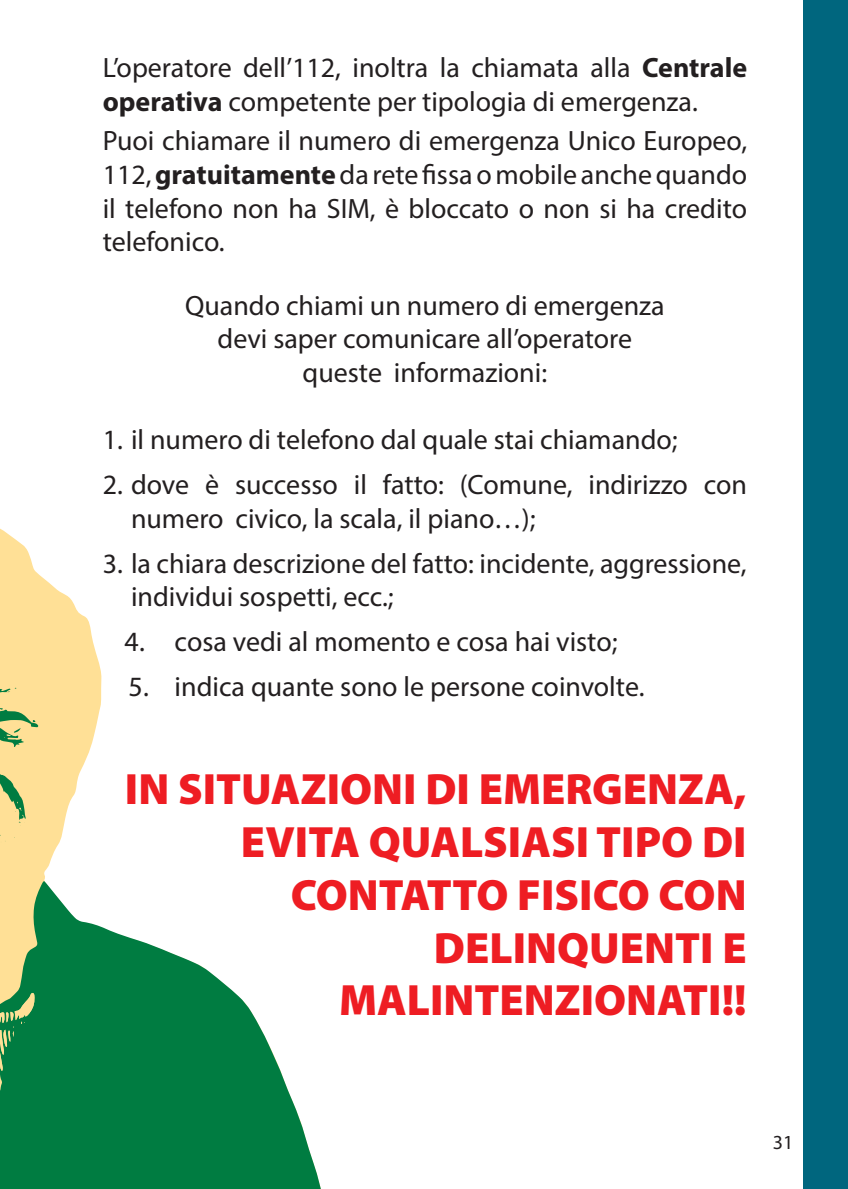
<style>
.page{position:relative;width:848px;height:1189px;background:#fff}
.page>*{position:absolute;margin:0;border:0;box-sizing:border-box;transform-origin:0 0}
.t1{font:900 44px/52.8px "Myriad Pro";color:#ee1d23;text-align:right}
.t2{font:28px/33.6px "Myriad Pro";color:#231f20}
.t3{font:20px "Myriad Pro";color:#231f20}
.s1{font-weight:700}
</style>
<div class="page">
<div style="left:804px;top:0;width:44px;height:1188px;background:#00667e"></div>
<svg style="left:0;top:528px;width:102px;height:339px;fill:#ffe096"></svg>
<svg style="left:0;top:867px;width:321px;height:321px;fill:#007c41"></svg>
<svg style="left:0;top:834px;width:6px;height:8px"></svg>
<svg style="left:0;top:687px;width:16px;height:6px"></svg>
<svg style="left:0;top:992px;width:35px;height:78px;background:#389153"></svg>
<svg style="left:0;top:704px;width:38px;height:43px;background:#b8c47e"></svg>
<svg style="left:0;top:770px;width:26px;height:56px"></svg>
<p class="t2" style="left:103px;top:51px;width:646px">L’operatore dell’112, inoltra la chiamata alla <span class="s1">Centrale operativa</span> competente per tipologia di emergenza.</p>
<p class="t2" style="left:103px;top:124px;width:646px;text-align:justify">Puoi chiamare il numero di emergenza Unico Europeo, 112, <span class="s1">gratuitamente</span> da rete fissa o mobile anche quando il telefono non ha SIM, è bloccato o non si ha credito telefonico.</p>
<p class="t2" style="left:185px;top:288px;width:481px;text-align:center">Quando chiami un numero di emergenza devi saper comunicare all’operatore queste informazioni:</p>
<p class="t2" style="left:103px;top:422px;width:576px">1. il numero di telefono dal quale stai chiamando;</p>
<p class="t2" style="left:131px;top:467px;width:618px;text-indent:-28px">2. dove è successo il fatto: (Comune, indirizzo con numero civico, la scala, il piano…);</p>
<p class="t2" style="left:131px;top:546px;width:617px;text-indent:-28px">3. la chiara descrizione del fatto: incidente, aggressione, individui sospetti, ecc.;</p>
<p class="t2" style="left:125px;top:624px;width:494px">4. cosa vedi al momento e cosa hai visto;</p>
<p class="t2" style="left:129px;top:669px;width:517px">5. indica quante sono le persone coinvolte.</p>
<h1 class="t1" style="left:125px;top:763px;width:623px">IN SITUAZIONI DI EMERGENZA,<br>EVITA QUALSIASI TIPO DI<br>CONTATTO FISICO CON<br>DELINQUENTI E<br>MALINTENZIONATI!!</h1>
<p class="t3" style="left:773px;top:1129px;width:22px">31</p>
</div>
